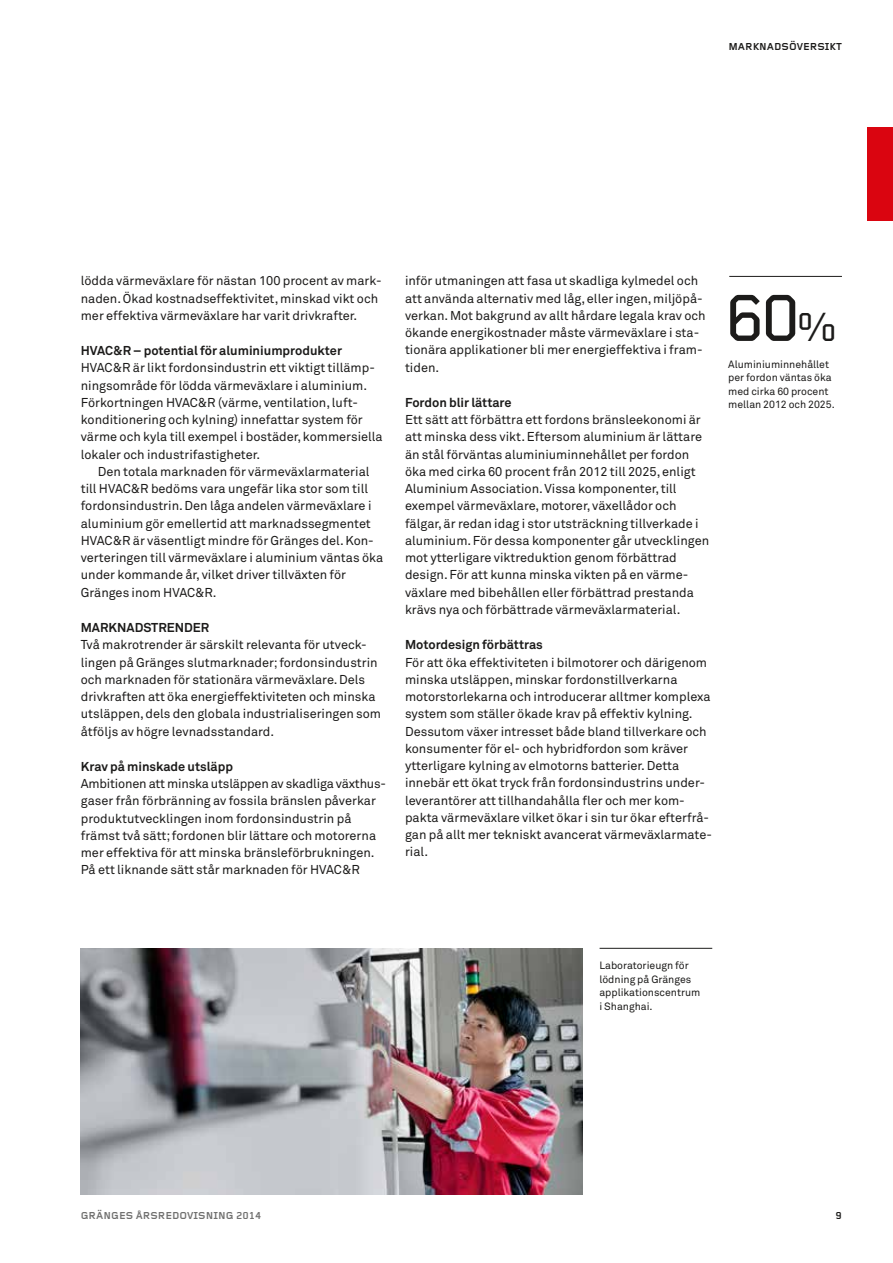
<style>
.page{position:relative;width:893px;height:1263px;background:#fff}
.page>*{position:absolute;margin:0;border:0;box-sizing:border-box;transform-origin:0 0}
.t1{font:500 69px "Foundry Gridnik";color:#1c1b1a}
.Bröd___keep{font:12.75px/17.2px "Akkurat Pro";color:#1c1b1a}
.Bröd_indrag{font:12.75px/17.2px "Akkurat Pro";color:#1c1b1a}
.Rubrik_4_Mellis_2{font:700 12.75px "Akkurat Pro";color:#1c1b1a}
.Rubrik_3_Mellis_1{font:700 12.75px "Akkurat Pro";color:#1c1b1a}
.Bröd___keep-2{font:10.5px/13.5px "Akkurat Pro";color:#1c1b1a}
.t2{font:700 10.5px "Foundry Gridnik";color:#70706f}
.t3{font:700 10.5px "Foundry Gridnik";color:#1c1b1a}
.s1{font-size:42px}
</style>
<div class="page">
<div style="left:867px;top:128px;width:26px;height:93px;background:#da0510"></div>
<hr style="left:729px;top:276px;width:113px;height:1px;background:#1c1b1a">
<img style="left:81px;top:948px;width:502px;height:247px">
<hr style="left:600px;top:948px;width:112px;height:1px;background:#1c1b1a">
<p class="t3" style="left:728px;top:40px;width:18px">MARKNADSÖVERSIKT</p>
<p class="Bröd_indrag" style="left:81px;top:273px;width:302px">lödda värmeväxlare för nästan 100 procent av mark&shy;naden. Ökad kostnadseffektivitet, minskad vikt och mer effektiva värmeväxlare har varit drivkrafter.</p>
<p class="Rubrik_4_Mellis_2" style="left:81px;top:343px;width:263px">HVAC&amp;R – potential för aluminiumprodukter</p>
<p class="Bröd___keep" style="left:81px;top:360px;width:303px">HVAC&amp;R är likt fordonsindustrin ett viktigt tillämp&shy;ningsområde för lödda värmeväxlare i aluminium.<br>Förkortningen HVAC&amp;R (värme, ventilation, luft&shy;konditionering och kylning) innefattar system för värme och kyla till exempel i bostäder, kommersiella lokaler och industrifastigheter.</p>
<p class="Bröd_indrag" style="left:81px;top:463px;width:304px;text-indent:17px">Den totala marknaden för värmeväxlarmaterial till HVAC&amp;R bedöms vara ungefär lika stor som till fordonsindustrin. Den låga andelen värmeväxlare i aluminium gör emellertid att marknadssegmentet HVAC&amp;R är väsentligt mindre för Gränges del. Kon&shy;verteringen till värmeväxlare i aluminium väntas öka under kommande år, vilket driver tillväxten för Gränges inom HVAC&amp;R.</p>
<p class="Rubrik_3_Mellis_1" style="left:81px;top:620px;width:130px">MARKNADSTRENDER</p>
<p class="Bröd___keep" style="left:81px;top:636px;width:302px">Två makrotrender är särskilt relevanta för utveck&shy;lingen på Gränges slutmarknader; fordonsindustrin och marknaden för stationära värmeväxlare. Dels drivkraften att öka energieffektiviteten och minska utsläppen, dels den globala industrialiseringen som åtföljs av högre levnadsstandard.</p>
<p class="Rubrik_4_Mellis_2" style="left:81px;top:758px;width:154px">Krav på minskade utsläpp</p>
<p class="Bröd___keep" style="left:81px;top:775px;width:307px">Ambitionen att minska utsläppen av skadliga växthus&shy;gaser från förbränning av fossila bränslen påverkar produktutvecklingen inom fordonsindustrin på främst två sätt; fordonen blir lättare och motorerna mer effektiva för att minska bränsleförbrukningen.<br>På ett liknande sätt står marknaden för HVAC&amp;R</p>
<p class="Bröd___keep" style="left:405px;top:273px;width:302px">inför utmaningen att fasa ut skadliga kylmedel och att använda alternativ med låg, eller ingen, miljöpå&shy;verkan. Mot bakgrund av allt hårdare legala krav och ökande energikostnader måste värmeväxlare i sta&shy;tionära applikationer bli mer energieffektiva i fram&shy;tiden.</p>
<p class="Rubrik_4_Mellis_2" style="left:405px;top:395px;width:108px">Fordon blir lättare</p>
<p class="Bröd___keep" style="left:405px;top:411px;width:306px">Ett sätt att förbättra ett fordons bränsleekonomi är att minska dess vikt. Eftersom aluminium är lättare än stål förväntas aluminiuminnehållet per fordon öka med cirka 60 procent från 2012 till 2025, enligt Aluminium Association. Vissa komponenter, till exempel värmeväxlare, motorer, växellådor och fälgar, är redan idag i stor utsträckning tillverkade i aluminium. För dessa komponenter går utvecklingen mot ytterligare viktreduktion genom förbättrad design. För att kunna minska vikten på en värme&shy;växlare med bibehållen eller förbättrad prestanda krävs nya och förbättrade värmeväxlarmaterial.</p>
<p class="Rubrik_4_Mellis_2" style="left:405px;top:637px;width:139px">Motordesign förbättras</p>
<p class="Bröd___keep" style="left:405px;top:654px;width:308px">För att öka effektiviteten i bilmotorer och därigenom minska utsläppen, minskar fordonstillverkarna motorstorlekarna och introducerar alltmer komplexa system som ställer ökade krav på effektiv kylning.<br>Dessutom växer intresset både bland tillverkare och konsumenter för el- och hybridfordon som kräver ytterligare kylning av elmotorns batterier. Detta innebär ett ökat tryck från fordonsindustrins under&shy;leverantörer att tillhandahålla fler och mer kom&shy;pakta värmeväxlare vilket ökar i sin tur ökar efterfrå&shy;gan på allt mer tekniskt avancerat värmeväxlarmate&shy;rial.</p>
<p class="t1" style="left:724px;top:281px;width:115px">60<span class="s1">%</span></p>
<p class="Bröd___keep-2" style="left:728px;top:358px;width:108px">Aluminiuminnehållet per fordon väntas öka med cirka 60 procent mellan 2012 och 2025.</p>
<p class="Bröd___keep-2" style="left:599px;top:959px;width:91px">Laboratorieugn för</p>
<p class="Bröd___keep-2" style="left:599px;top:973px;width:102px">lödning på Gränges applikationscentrum i Shanghai.</p>
<p class="t2" style="left:81px;top:1210px;width:182px">GRÄNGES ÅRSREDOVISNING 2014</p>
<p class="t3" style="left:836px;top:1210px;width:8px">9</p>
</div>
